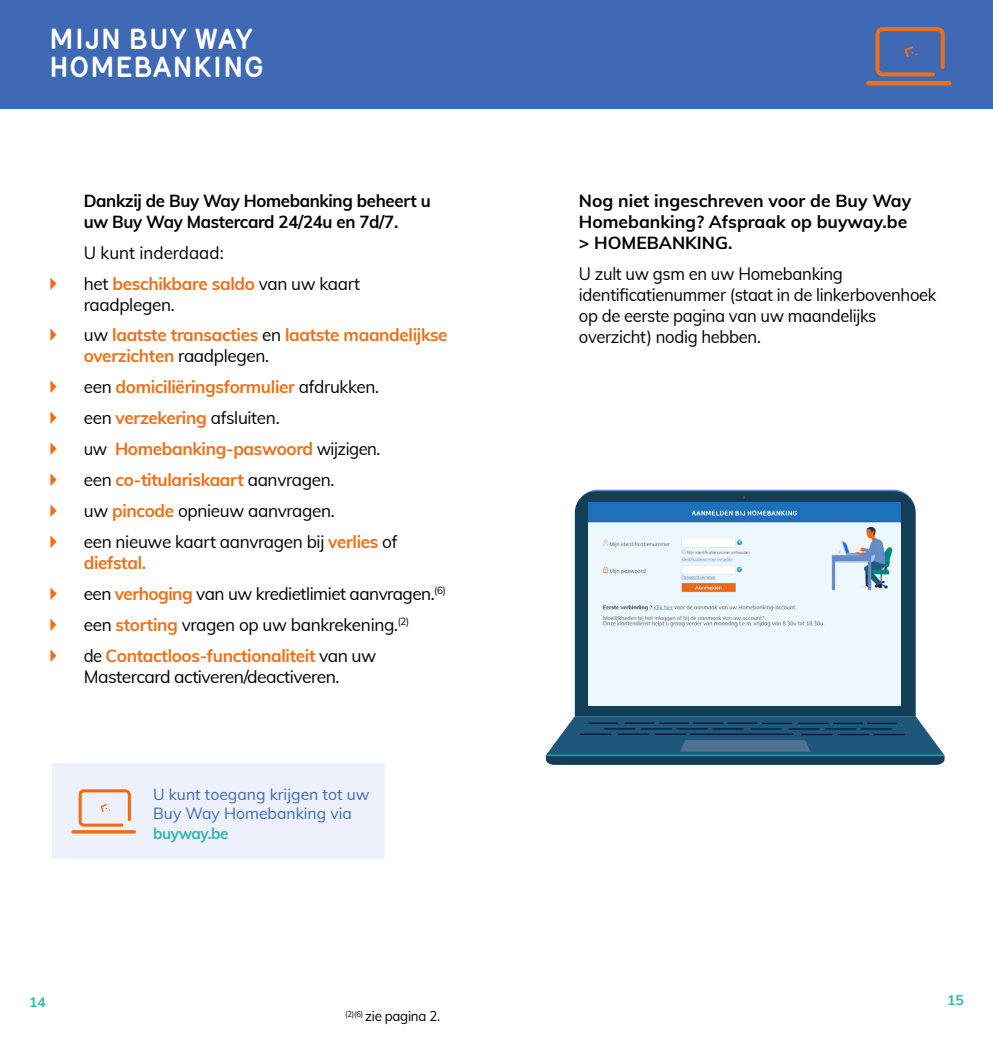
<style>
.page{position:relative;width:993px;height:1042px;background:#fff}
.page>*{position:absolute;margin:0;border:0;box-sizing:border-box;transform-origin:0 0}
.t1{font:700 28px/28px "Mercury";letter-spacing:.01em;color:#fff}
.t2{font:17.5px/31px "Muli";letter-spacing:-.02em;color:#000}
.t3{font:17.5px/21px "Muli";letter-spacing:-.02em;color:#000;scale:.95 1}
.t4{font:700 17.5px/21px "Muli";letter-spacing:-.01em;color:#000}
.t5{font:700 17.5px/21px "Muli";letter-spacing:-.01em;color:#000;scale:.96 1}
.t6{font:700 17.5px/31px "Muli";letter-spacing:-.02em;color:#f16e14}
.t7{font:17.5px/31px "Muli";color:#000}
.t8{font:15.75px/19.2px "Muli";color:#3f69b4}
.t9{font:700 15.75px "Muli";letter-spacing:-.03em;color:#34b6ab}
.t10{font:14px "Muli";letter-spacing:-.02em;color:#000;scale:.95 1}
.t11{font:700 14px "Muli";color:#34b6ab}
.s1{font-weight:700;color:#f16e14}
.s2{font-weight:400;color:#000}
</style>
<div class="page">
<div style="left:471px;top:0;width:521px;height:109px;background:#3f69b4"></div>
<div style="left:0;top:0;width:521px;height:109px;background:#3f69b4"></div>
<hr style="left:865px;top:81px;width:86px;height:4px;background:#f16e14;border-radius:2px">
<svg style="left:875px;top:27px;width:69px;height:49px"></svg>
<div style="left:52px;top:763px;width:332px;height:96px;background:#ecf1fc"></div>
<hr style="left:71px;top:830px;width:65px;height:3px;background:#f06b14;border-radius:2px">
<svg style="left:79px;top:789px;width:52px;height:37px"></svg>
<svg style="left:574px;top:491px;width:341px;height:225px;background:#214b65"></svg>
<svg style="left:545px;top:716px;width:399px;height:49px;background:#2d627e"></svg>
<hr style="left:588px;top:722px;width:30px;height:2px;background:#051739">
<hr style="left:624px;top:722px;width:30px;height:2px;background:#051739">
<hr style="left:659px;top:722px;width:30px;height:2px;background:#051739">
<hr style="left:693px;top:722px;width:30px;height:2px;background:#051739">
<hr style="left:727px;top:722px;width:30px;height:2px;background:#051739">
<hr style="left:579px;top:733px;width:32px;height:2px;background:#051739">
<hr style="left:617px;top:733px;width:32px;height:2px;background:#051739">
<hr style="left:654px;top:733px;width:32px;height:2px;background:#051739">
<hr style="left:690px;top:733px;width:103px;height:2px;background:#051739">
<hr style="left:761px;top:723px;width:30px;height:1px;background:#051739">
<hr style="left:798px;top:723px;width:30px;height:1px;background:#051739">
<hr style="left:832px;top:723px;width:30px;height:1px;background:#051739">
<hr style="left:866px;top:723px;width:30px;height:1px;background:#051739">
<hr style="left:800px;top:734px;width:32px;height:1px;background:#051739">
<hr style="left:837px;top:734px;width:31px;height:1px;background:#051739">
<hr style="left:872px;top:734px;width:32px;height:1px;background:#051739">
<hr style="left:750px;top:728px;width:31px;height:1px;background:#051739">
<hr style="left:788px;top:728px;width:31px;height:1px;background:#051739">
<hr style="left:824px;top:728px;width:32px;height:1px;background:#051739">
<hr style="left:860px;top:728px;width:31px;height:1px;background:#051739">
<hr style="left:604px;top:728px;width:31px;height:1px;background:#051739">
<hr style="left:640px;top:728px;width:32px;height:1px;background:#051739">
<hr style="left:676px;top:728px;width:31px;height:1px;background:#051739">
<hr style="left:712px;top:728px;width:31px;height:1px;background:#051739">
<div style="left:588px;top:503px;width:312px;height:202px;background:#edf7fe"></div>
<img style="left:588px;top:503px;width:312px;height:124px">
<h1 class="t1" style="left:49px;top:25px;width:217px">MIJN BUY WAY<br>HOMEBANKING</h1>
<p class="t5" style="left:84px;top:189px;width:363px">Dankzij de Buy Way Homebanking beheert u uw Buy Way Mastercard 24/24u en 7d/7.</p>
<p class="t7" style="left:84px;top:236px;width:278px">U kunt inderdaad:<br>het <span class="s1">beschikbare saldo</span> van uw kaart</p>
<p class="t6" style="left:84px;top:288px;width:365px"><span class="s2">raadplegen.<br>uw</span> laatste transacties <span class="s2">en</span> laatste maandelijkse</p>
<p class="t2" style="left:84px;top:340px;width:315px"><span class="s1">overzichten</span> raadplegen.<br>een <span class="s1">domiciliëringsformulier</span> afdrukken. een <span class="s1">verzekering</span> afsluiten.<br>uw <span class="s1">Homebanking-paswoord</span> wijzigen. een <span class="s1">co-titulariskaart</span> aanvragen.<br>uw <span class="s1">pincode</span> opnieuw aanvragen.<br>een nieuwe kaart aanvragen bij <span class="s1">verlies</span> of</p>
<p class="t2" style="left:84px;top:546px;width:363px"><span class="s1">diefstal.<br></span>een <span class="s1">verhoging</span> van uw kredietlimiet aanvragen.<sup>(6) </sup>een <span class="s1">storting</span> vragen op uw bankrekening.<sup>(2)<br></sup>de <span class="s1">Contactloos-functionaliteit</span> van uw</p>
<p class="t2" style="left:84px;top:660px;width:257px">Mastercard activeren/deactiveren.</p>
<p class="t8" style="left:153px;top:784px;width:218px">U kunt toegang krijgen tot uw<br>Buy Way Homebanking via</p>
<p class="t9" style="left:153px;top:821px;width:77px">buyway.be</p>
<p class="t4" style="left:578px;top:189px;width:334px">Nog niet ingeschreven voor de Buy Way<br>Homebanking? Afspraak op buyway.be &gt; HOMEBANKING.</p>
<p class="t3" style="left:578px;top:262px;width:378px">U zult uw gsm en uw Homebanking identificatienummer (staat in de linkerbovenhoek op de eerste pagina van uw maandelijks overzicht) nodig hebben.</p>
<p class="t11" style="left:29px;top:991px;width:18px">14</p>
<p class="t11" style="left:946px;top:990px;width:18px">15</p>
<p class="t10" style="left:345px;top:1006px;width:102px"><sup>(2)(6)</sup> zie pagina 2.</p>
</div>
